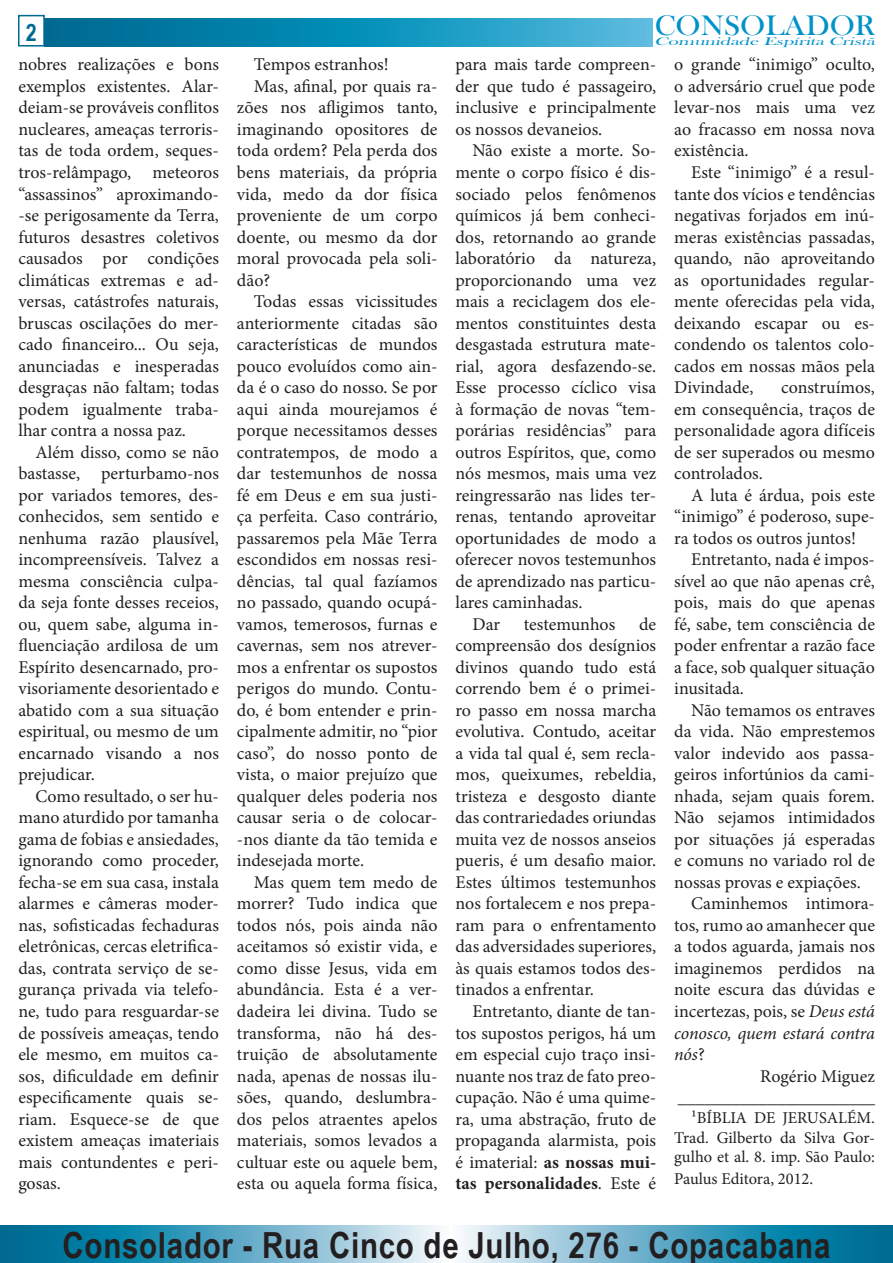
<style>
.page{position:relative;width:893px;height:1263px;background:#fff}
.page>*{position:absolute;margin:0;border:0;box-sizing:border-box;transform-origin:0 0}
.t1{font:700 36px "Arial Narrow";letter-spacing:.02em;color:#231f20}
.t2{font:28.95px "Bask Old Face";color:#0092c8;scale:1.07 1}
.t3{font:700 24px "Arial Narrow";color:#006991}
.t4{font:17.85px/21.5px "Minion Pro";color:#231f20;text-align:justify}
.t5{font:16.5px/19.8px "Minion Pro";color:#231f20;text-align:justify}
.t6{font:italic 11.4px "Bask Old Face";color:#0092c8;scale:1.75 1}
.s1{font-style:italic}
.s2{font-weight:700}
</style>
<div class="page">
<svg style="left:0;top:1226px;width:893px;height:37px;background:#5da9c4"></svg>
<div style="left:18px;top:15px;width:27px;height:32px;border:2px solid #006991"></div>
<svg style="left:45px;top:18px;width:607px;height:29px;background:#168fb7"></svg>
<p class="t3" style="left:26px;top:14px;width:12px">2</p>
<p class="t2" style="left:655px;top:9px;width:207px">CONSOLADOR</p>
<p class="t6" style="left:654px;top:35px;width:129px">Comunidade Espírita Cristã</p>
<p class="t4" style="left:18px;top:54px;width:202px">nobres realizações e bons exemplos existentes. Alar&shy;deiam-se prováveis conflitos nucleares, ameaças terroris&shy;tas de toda ordem, seques&shy;tros-relâmpago, meteoros “assassinos” aproximando--se perigosamente da Terra, futuros desastres coletivos causados por condições climáticas extremas e ad&shy;versas, catástrofes naturais, bruscas oscilações do mer&shy;cado financeiro... Ou seja, anunciadas e inesperadas desgraças não faltam; todas podem igualmente traba&shy;lhar contra a nossa paz.</p>
<p class="t4" style="left:18px;top:441px;width:202px;text-indent:17px">Além disso, como se não bastasse, perturbamo-nos por variados temores, des&shy;conhecidos, sem sentido e nenhuma razão plausível, incompreensíveis. Talvez a mesma consciência culpa&shy;da seja fonte desses receios, ou, quem sabe, alguma in&shy;fluenciação ardilosa de um Espírito desencarnado, pro&shy;visoriamente desorientado e abatido com a sua situação espiritual, ou mesmo de um encarnado visando a nos prejudicar.</p>
<p class="t4" style="left:18px;top:785px;width:202px;text-indent:17px">Como resultado, o ser hu&shy;mano aturdido por tamanha gama de fobias e ansiedades, ignorando como proceder, fecha-se em sua casa, instala alarmes e câmeras moder&shy;nas, sofisticadas fechaduras eletrônicas, cercas eletrifica&shy;das, contrata serviço de se&shy;gurança privada via telefo&shy;ne, tudo para resguardar-se de possíveis ameaças, tendo ele mesmo, em muitos ca&shy;sos, dificuldade em definir especificamente quais se&shy;riam. Esquece-se de que existem ameaças imateriais mais contundentes e peri&shy;gosas.</p>
<p class="t4" style="left:674px;top:54px;width:202px">o grande “inimigo” oculto, o adversário cruel que pode levar-nos mais uma vez ao fracasso em nossa nova existência.</p>
<p class="t4" style="left:674px;top:162px;width:202px;text-indent:17px">Este “inimigo” é a resul&shy;tante dos vícios e tendências negativas forjados em inú&shy;meras existências passadas, quando, não aproveitando as oportunidades regular&shy;mente oferecidas pela vida, deixando escapar ou es&shy;condendo os talentos colo&shy;cados em nossas mãos pela Divindade,</p>
<p class="t4" style="left:254px;top:54px;width:136px">Tempos estranhos!</p>
<p class="t4" style="left:237px;top:76px;width:202px;text-indent:17px">Mas, afinal, por quais ra&shy;zões nos afligimos tanto, imaginando opositores de toda ordem? Pela perda dos bens materiais, da própria vida, medo da dor física proveniente de um corpo doente, ou mesmo da dor moral provocada pela soli&shy;dão?</p>
<p class="t4" style="left:237px;top:291px;width:202px;text-indent:17px">Todas essas vicissitudes anteriormente citadas são características de mundos pouco evoluídos como ain&shy;da é o caso do nosso. Se por aqui ainda mourejamos é porque necessitamos desses contratempos, de modo a dar testemunhos de nossa fé em Deus e em sua justi&shy;ça perfeita. Caso contrário, passaremos pela Mãe Terra escondidos em nossas resi&shy;dências, tal qual fazíamos no passado, quando ocupá&shy;vamos, temerosos, furnas e cavernas, sem nos atrever&shy;mos a enfrentar os supostos perigos do mundo. Contu&shy;do, é bom entender e prin&shy;cipalmente admitir, no “pior caso”, do nosso ponto de vista, o maior prejuízo que qualquer deles poderia nos causar seria o de colocar--nos diante da tão temida e indesejada morte.</p>
<p class="t4" style="left:237px;top:871px;width:202px;text-indent:17px">Mas quem tem medo de morrer? Tudo indica que todos nós, pois ainda não aceitamos só existir vida, e como disse Jesus, vida em abundância. Esta é a ver&shy;dadeira lei divina. Tudo se transforma, não há des&shy;truição de absolutamente nada, apenas de nossas ilu&shy;sões, quando, deslumbra&shy;dos pelos atraentes apelos materiais, somos levados a cultuar este ou aquele bem, esta ou aquela forma física,</p>
<p class="t4" style="left:455px;top:54px;width:202px">para mais tarde compreen&shy;der que tudo é passageiro, inclusive e principalmente os nossos devaneios.</p>
<p class="t4" style="left:455px;top:140px;width:202px;text-indent:17px">Não existe a morte. So&shy;mente o corpo físico é dis&shy;sociado pelos fenômenos químicos já bem conheci&shy;dos, retornando ao grande laboratório da natureza, proporcionando uma vez mais a reciclagem dos ele&shy;mentos constituintes desta desgastada estrutura mate&shy;rial, agora desfazendo-se.<br>Esse processo cíclico visa à formação de novas “tem&shy;porárias residências” para outros Espíritos, que, como nós mesmos, mais uma vez reingressarão nas lides ter&shy;renas, tentando aproveitar oportunidades de modo a oferecer novos testemunhos de aprendizado nas particu&shy;lares caminhadas.</p>
<p class="t4" style="left:472px;top:613px;width:29px">Dar</p>
<p class="t4" style="left:524px;top:613px;width:93px">testemunhos</p>
<p class="t4" style="left:674px;top:377px;width:202px;text-indent:107px">construímos, em consequência, traços de personalidade agora difíceis de ser superados ou mesmo controlados.</p>
<p class="t4" style="left:674px;top:484px;width:202px;text-indent:17px">A luta é árdua, pois este “inimigo” é poderoso, supe&shy;ra todos os outros juntos!</p>
<p class="t4" style="left:674px;top:549px;width:202px;text-indent:17px">Entretanto, nada é impos&shy;sível ao que não apenas crê, pois, mais do que apenas fé, sabe, tem consciência de poder enfrentar a razão face a face, sob qualquer situação inusitada.</p>
<p class="t4" style="left:674px;top:699px;width:202px;text-indent:17px">Não temamos os entraves da vida. Não emprestemos valor indevido aos passa&shy;geiros infortúnios da cami&shy;nhada, sejam quais forem.<br>Não sejamos intimidados por situações já esperadas e comuns no variado rol de nossas provas e expiações.</p>
<p class="t4" style="left:674px;top:893px;width:202px;text-indent:17px">Caminhemos intimora&shy;tos, rumo ao amanhecer que a todos aguarda, jamais nos imaginemos perdidos na noite escura das dúvidas e incertezas, pois, se <span class="s1">Deus está conosco, quem estará contra nós</span>?</p>
<p class="t4" style="left:760px;top:1065px;width:116px">Rogério Miguez</p>
<p class="t4" style="left:678px;top:1087px;width:199px">______________________</p>
<p class="t5" style="left:674px;top:1108px;width:202px;text-indent:17px">¹BÍBLIA DE JERUSALÉM.<br>Trad. Gilberto da Silva Gor&shy;gulho et al. 8. imp. São Paulo:</p>
<p class="t5" style="left:674px;top:1169px;width:141px">Paulus Editora, 2012.</p>
<p class="t4" style="left:455px;top:613px;width:202px;text-indent:184px">de compreensão dos desígnios divinos quando tudo está correndo bem é o primei&shy;ro passo em nossa marcha evolutiva. Contudo, aceitar a vida tal qual é, sem recla&shy;mos, queixumes, rebeldia, tristeza e desgosto diante das contrariedades oriundas muita vez de nossos anseios pueris, é um desafio maior.<br>Estes últimos testemunhos nos fortalecem e nos prepa&shy;ram para o enfrentamento das adversidades superiores, às quais estamos todos des&shy;tinados a enfrentar.</p>
<p class="t4" style="left:455px;top:1001px;width:202px;text-indent:17px">Entretanto, diante de tan&shy;tos supostos perigos, há um em especial cujo traço insi&shy;nuante nos traz de fato preo&shy;cupação. Não é uma quime&shy;ra, uma abstração, fruto de propaganda alarmista, pois é imaterial: <span class="s2">as nossas mui&shy;tas personalidades</span>. Este é</p>
<p class="t1" style="left:63px;top:1217px;width:769px">Consolador - Rua Cinco de Julho, 276 - Copacabana</p>
</div>
